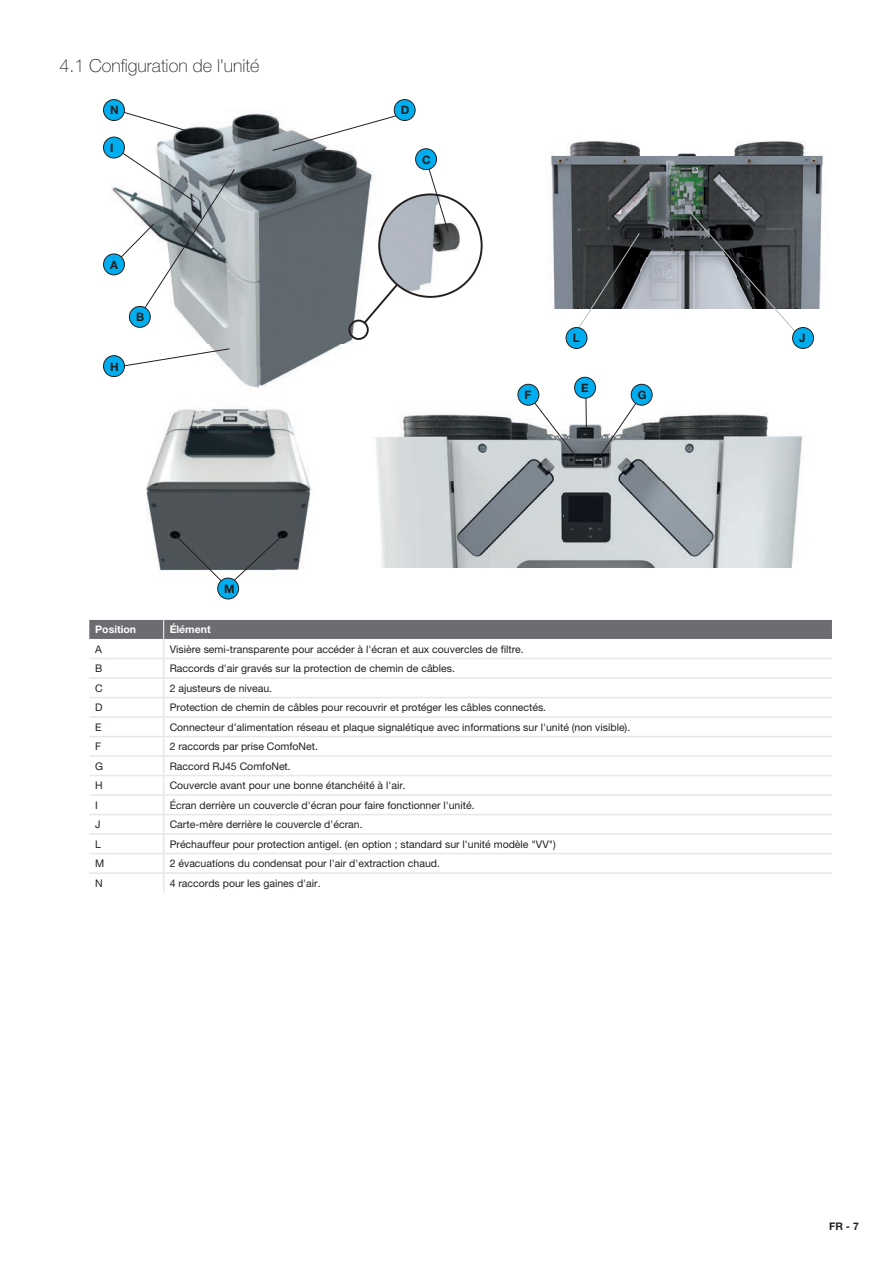
<style>
.page{position:relative;width:893px;height:1263px;background:#fff}
.page>*{position:absolute;margin:0;border:0;box-sizing:border-box;transform-origin:0 0}
.t1{font:100 18px "Helvetica Neue LT Pro";color:#231f20}
.t2{font:700 11.55px "Helvetica Neue LT Pro";color:#231f20}
.t3{font:10.5px "Helvetica Neue LT Pro";color:#231f20}
.t4{font:700 10.5px "Helvetica Neue LT Pro";color:#fff}
.t5{font:700 10.5px "Helvetica Neue LT Pro";color:#231f20}
</style>
<div class="page">
<img style="left:376px;top:396px;width:427px;height:172px">
<img style="left:103px;top:99px;width:289px;height:268px">
<img style="left:392px;top:99px;width:141px;height:293px">
<img style="left:415px;top:396px;width:112px;height:43px">
<img style="left:146px;top:439px;width:165px;height:161px">
<img style="left:103px;top:367px;width:312px;height:72px">
<img style="left:550px;top:141px;width:274px;height:167px">
<svg style="left:116px;top:109px;width:75px;height:24px"></svg>
<svg style="left:112px;top:348px;width:118px;height:21px"></svg>
<svg style="left:173px;top:533px;width:110px;height:55px"></svg>
<svg style="left:596px;top:393px;width:47px;height:68px"></svg>
<svg style="left:687px;top:209px;width:114px;height:126px"></svg>
<svg style="left:570px;top:232px;width:71px;height:109px"></svg>
<svg style="left:527px;top:385px;width:60px;height:76px"></svg>
<svg style="left:271px;top:112px;width:134px;height:40px"></svg>
<div style="left:104px;top:100px;width:20px;height:20px;background:#00aeef;border-radius:50%"></div>
<div style="left:103px;top:99px;width:22px;height:22px;border:1px solid #231f20;border-radius:50%"></div>
<div style="left:104px;top:137px;width:20px;height:21px;background:#00aeef;border-radius:50%"></div>
<div style="left:103px;top:137px;width:22px;height:21px;border:1px solid #231f20;border-radius:50%"></div>
<div style="left:104px;top:254px;width:20px;height:21px;background:#00aeef;border-radius:50%"></div>
<div style="left:103px;top:253px;width:22px;height:22px;border:1px solid #231f20;border-radius:50%"></div>
<div style="left:104px;top:356px;width:20px;height:21px;background:#00aeef;border-radius:50%"></div>
<div style="left:103px;top:355px;width:22px;height:22px;border:1px solid #231f20;border-radius:50%"></div>
<div style="left:218px;top:578px;width:21px;height:21px;background:#00aeef;border-radius:50%"></div>
<div style="left:217px;top:578px;width:22px;height:21px;border:1px solid #231f20;border-radius:50%"></div>
<div style="left:394px;top:100px;width:21px;height:20px;background:#00aeef;border-radius:50%"></div>
<div style="left:394px;top:99px;width:22px;height:22px;border:1px solid #231f20;border-radius:50%"></div>
<div style="left:575px;top:377px;width:20px;height:21px;background:#00aeef;border-radius:50%"></div>
<div style="left:574px;top:377px;width:22px;height:22px;border:1px solid #231f20;border-radius:50%"></div>
<div style="left:566px;top:327px;width:21px;height:21px;background:#00aeef;border-radius:50%"></div>
<div style="left:566px;top:327px;width:21px;height:22px;border:1px solid #231f20;border-radius:50%"></div>
<div style="left:518px;top:384px;width:21px;height:21px;background:#00aeef;border-radius:50%"></div>
<div style="left:517px;top:384px;width:22px;height:22px;border:1px solid #231f20;border-radius:50%"></div>
<div style="left:631px;top:384px;width:21px;height:21px;background:#00aeef;border-radius:50%"></div>
<div style="left:631px;top:384px;width:22px;height:22px;border:1px solid #231f20;border-radius:50%"></div>
<div style="left:793px;top:327px;width:20px;height:21px;background:#00aeef;border-radius:50%"></div>
<div style="left:792px;top:327px;width:22px;height:22px;border:1px solid #231f20;border-radius:50%"></div>
<svg style="left:113px;top:148px;width:123px;height:172px"></svg>
<svg style="left:362px;top:243px;width:71px;height:82px"></svg>
<img style="left:379px;top:194px;width:103px;height:103px;border-radius:51px">
<div style="left:378px;top:193px;width:105px;height:105px;border:2px solid #231f20;border-radius:50%"></div>
<div style="left:348px;top:320px;width:21px;height:20px;border:2px solid #231f20;border-radius:50%"></div>
<svg style="left:425px;top:158px;width:24px;height:75px"></svg>
<div style="left:416px;top:149px;width:20px;height:21px;background:#00aeef;border-radius:50%"></div>
<div style="left:415px;top:148px;width:22px;height:22px;border:1px solid #231f20;border-radius:50%"></div>
<div style="left:129px;top:306px;width:21px;height:21px;background:#00aeef;border-radius:50%"></div>
<div style="left:129px;top:306px;width:22px;height:22px;border:1px solid #231f20;border-radius:50%"></div>
<svg style="left:89px;top:620px;width:743px;height:272px"></svg>
<h1 class="t1" style="left:60px;top:56px;width:201px">4.1 Configuration de l'unité</h1>
<p class="t2" style="left:110px;top:103px;width:10px">N</p>
<p class="t2" style="left:110px;top:141px;width:5px">I</p>
<p class="t2" style="left:110px;top:257px;width:9px">A</p>
<p class="t2" style="left:110px;top:359px;width:10px">H</p>
<p class="t2" style="left:136px;top:310px;width:10px">B</p>
<p class="t2" style="left:224px;top:582px;width:12px">M</p>
<p class="t2" style="left:401px;top:103px;width:10px">D</p>
<p class="t2" style="left:422px;top:152px;width:10px">C</p>
<p class="t2" style="left:573px;top:331px;width:8px">L</p>
<p class="t2" style="left:581px;top:381px;width:9px">E</p>
<p class="t2" style="left:525px;top:388px;width:8px">F</p>
<p class="t2" style="left:638px;top:388px;width:10px">G</p>
<p class="t4" style="left:95px;top:623px;width:42px">Position</p>
<p class="t4" style="left:170px;top:623px;width:43px">Élément</p>
<p class="t3" style="left:95px;top:643px;width:8px">A</p>
<p class="t3" style="left:170px;top:643px;width:356px">Visière semi-transparente pour accéder à l'écran et aux couvercles de filtre.</p>
<p class="t3" style="left:95px;top:662px;width:9px">B</p>
<p class="t3" style="left:170px;top:662px;width:287px">Raccords d'air gravés sur la protection de chemin de câbles.</p>
<p class="t3" style="left:95px;top:681px;width:9px">C</p>
<p class="t3" style="left:170px;top:681px;width:104px">2 ajusteurs de niveau.</p>
<p class="t3" style="left:95px;top:701px;width:9px">D</p>
<p class="t3" style="left:170px;top:701px;width:378px">Protection de chemin de câbles pour recouvrir et protéger les câbles connectés.</p>
<p class="t3" style="left:95px;top:720px;width:8px">E</p>
<p class="t3" style="left:170px;top:720px;width:462px">Connecteur d’alimentation réseau et plaque signalétique avec informations sur l'unité (non visible).</p>
<p class="t3" style="left:95px;top:740px;width:8px">F</p>
<p class="t3" style="left:170px;top:740px;width:150px">2 raccords par prise ComfoNet.</p>
<p class="t3" style="left:95px;top:759px;width:9px">G</p>
<p class="t3" style="left:170px;top:759px;width:123px">Raccord RJ45 ComfoNet.</p>
<p class="t3" style="left:95px;top:779px;width:9px">H</p>
<p class="t3" style="left:170px;top:779px;width:238px">Couvercle avant pour une bonne étanchéité à l'air.</p>
<p class="t3" style="left:95px;top:798px;width:4px">I</p>
<p class="t3" style="left:170px;top:798px;width:306px">Écran derrière un couvercle d'écran pour faire fonctionner l'unité.</p>
<p class="t3" style="left:95px;top:818px;width:7px">J</p>
<p class="t3" style="left:170px;top:818px;width:194px">Carte-mère derrière le couvercle d'écran.</p>
<p class="t3" style="left:95px;top:837px;width:7px">L</p>
<p class="t3" style="left:170px;top:837px;width:388px">Préchauffeur pour protection antigel. (en option ; standard sur l'unité modèle "VV")</p>
<p class="t3" style="left:95px;top:857px;width:11px">M</p>
<p class="t3" style="left:170px;top:857px;width:272px">2 évacuations du condensat pour l'air d'extraction chaud.</p>
<p class="t3" style="left:95px;top:876px;width:9px">N</p>
<p class="t3" style="left:170px;top:876px;width:152px">4 raccords pour les gaines d'air.</p>
<p class="t2" style="left:799px;top:331px;width:8px">J</p>
<p class="t5" style="left:829px;top:1220px;width:31px">FR - 7</p>
</div>
